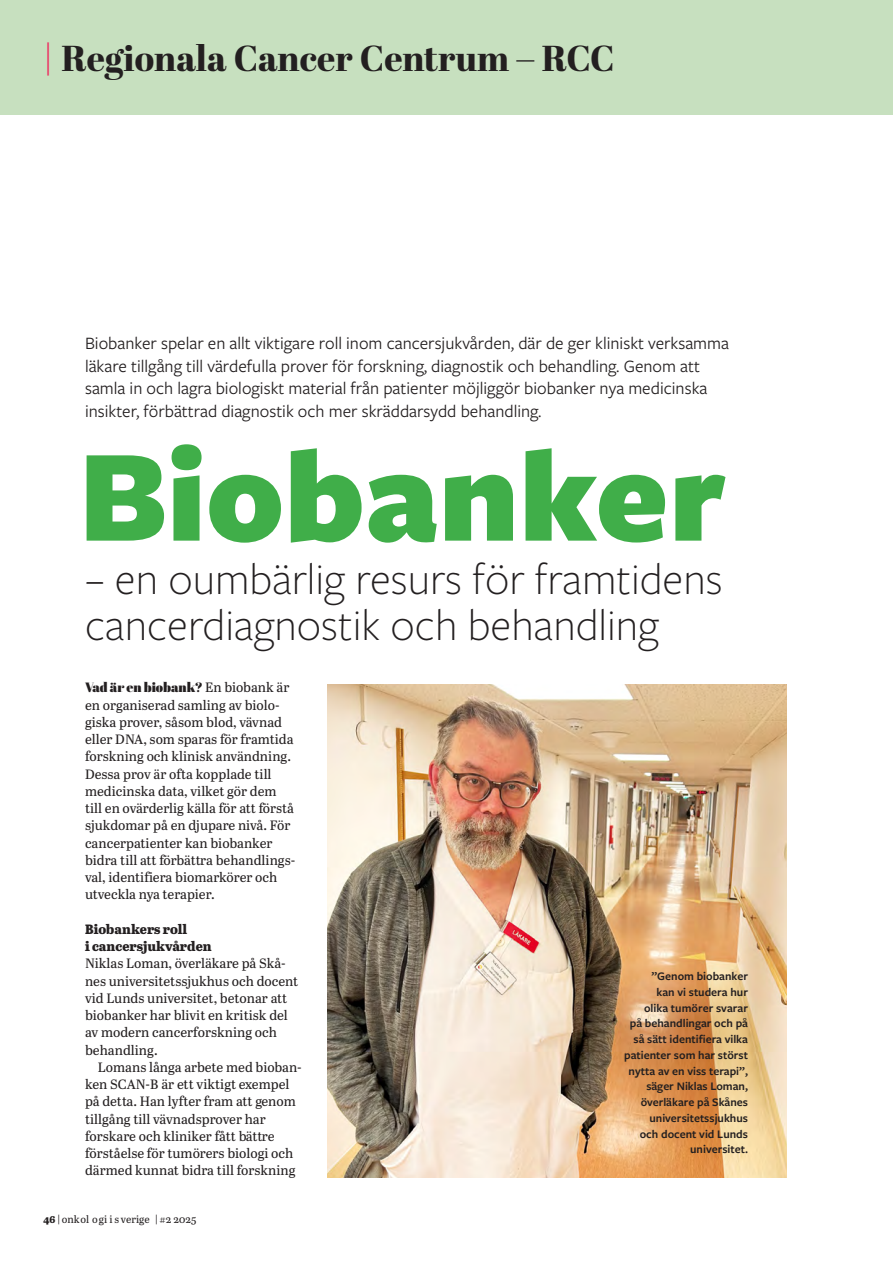
<style>
.page{position:relative;width:893px;height:1263px;background:#fff}
.page>*{position:absolute;margin:0;border:0;box-sizing:border-box;transform-origin:0 0}
.t1{font:900 136.35px "Freight Sans Pro";color:#40ae49}
.t2{font:300 45.45px/46.5px "Freight Sans Pro";color:#231f20}
.t3{font:800 36px "Abril Display";color:#231f20}
.t4{font:18px/22.5px "Freight Sans Pro";color:#231f20}
.t5{font:14.25px "Abril Display";letter-spacing:-.005em;color:#231f20}
.t6{font:13.5px/17.2px "Abril Text";color:#231f20}
.t7{font:800 13.5px/17.2px "Abril Text";color:#231f20}
.t8{font:900 13.5px "Abril Display";color:#231f20}
.t9{font:600 12px/15.8px "Freight Sans Pro";color:#231f20;text-align:right}
.t10{font:10.5px "Abril Text";color:#231f20}
.s1{color:#ee2a5e}
.s2{font-family:"Abril Text";font-weight:400}
.s3{font-weight:800}
</style>
<div class="page">
<div style="left:0;top:0;width:893px;height:115px;background:#c7e0bf"></div>
<img style="left:327px;top:685px;width:460px;height:493px">
<p class="t5" style="left:43px;top:39px;width:56px"><span class="s1">|</span> Studier</p>
<h3 class="t3" style="left:43px;top:33px;width:574px"><span class="s1">|</span> Regionala Cancer Centrum – RCC</h3>
<p class="t4" style="left:85px;top:331px;width:646px">Biobanker spelar en allt viktigare roll inom cancersjukvården, där de ger kliniskt verksamma läkare tillgång till värdefulla prover för forskning, diagnostik och behandling. Genom att samla in och lagra biologiskt material från patienter möjliggör biobanker nya medicinska insikter, förbättrad diagnostik och mer skräddarsydd behandling.</p>
<h1 class="t1" style="left:79px;top:401px;width:648px">Biobanker</h1>
<h2 class="t2" style="left:85px;top:554px;width:639px">– en oumbärlig resurs för framtidens cancerdiagnostik och behandling</h2>
<p class="t8" style="left:85px;top:678px;width:206px">Vad är en biobank? <span class="s2">En biobank är</span></p>
<p class="t6" style="left:85px;top:696px;width:212px">en organiserad samling av biolo&shy;giska prover, såsom blod, vävnad eller DNA, som sparas för framtida forskning och klinisk användning.<br>Dessa prov är ofta kopplade till medicinska data, vilket gör dem till en ovärderlig källa för att förstå sjukdomar på en djupare nivå. För cancerpatienter kan biobanker bidra till att förbättra behandlings&shy;val, identifiera biomarkörer och utveckla nya terapier.</p>
<p class="t7" style="left:85px;top:920px;width:128px">Biobankers roll<br>i cancersjukvården</p>
<p class="t6" style="left:85px;top:954px;width:215px">Niklas Loman, överläkare på Skå&shy;nes universitetssjukhus och docent vid Lunds universitet, betonar att biobanker har blivit en kritisk del av modern cancerforskning och behandling.</p>
<p class="t6" style="left:85px;top:1058px;width:218px;text-indent:13px">Lomans långa arbete med bioban&shy;ken SCAN-B är ett viktigt exempel på detta. Han lyfter fram att genom tillgång till vävnadsprover har forskare och kliniker fått bättre förståelse för tumörers biologi och därmed kunnat bidra till forskning</p>
<p class="t10" style="left:43px;top:1212px;width:155px"><span class="s3">46</span> |onkol ogi i s verige | #2 2025</p>
<p class="t9" style="left:624px;top:968px;width:125px">”Genom biobanker<br>kan vi studera hur<br>olika tumörer svarar<br>på behandlingar och på så sätt identifiera vilka patienter som har störst nytta av en viss terapi”, säger Niklas Loman, överläkare på Skånes universitetssjukhus<br>och docent vid Lunds universitet.</p>
</div>
